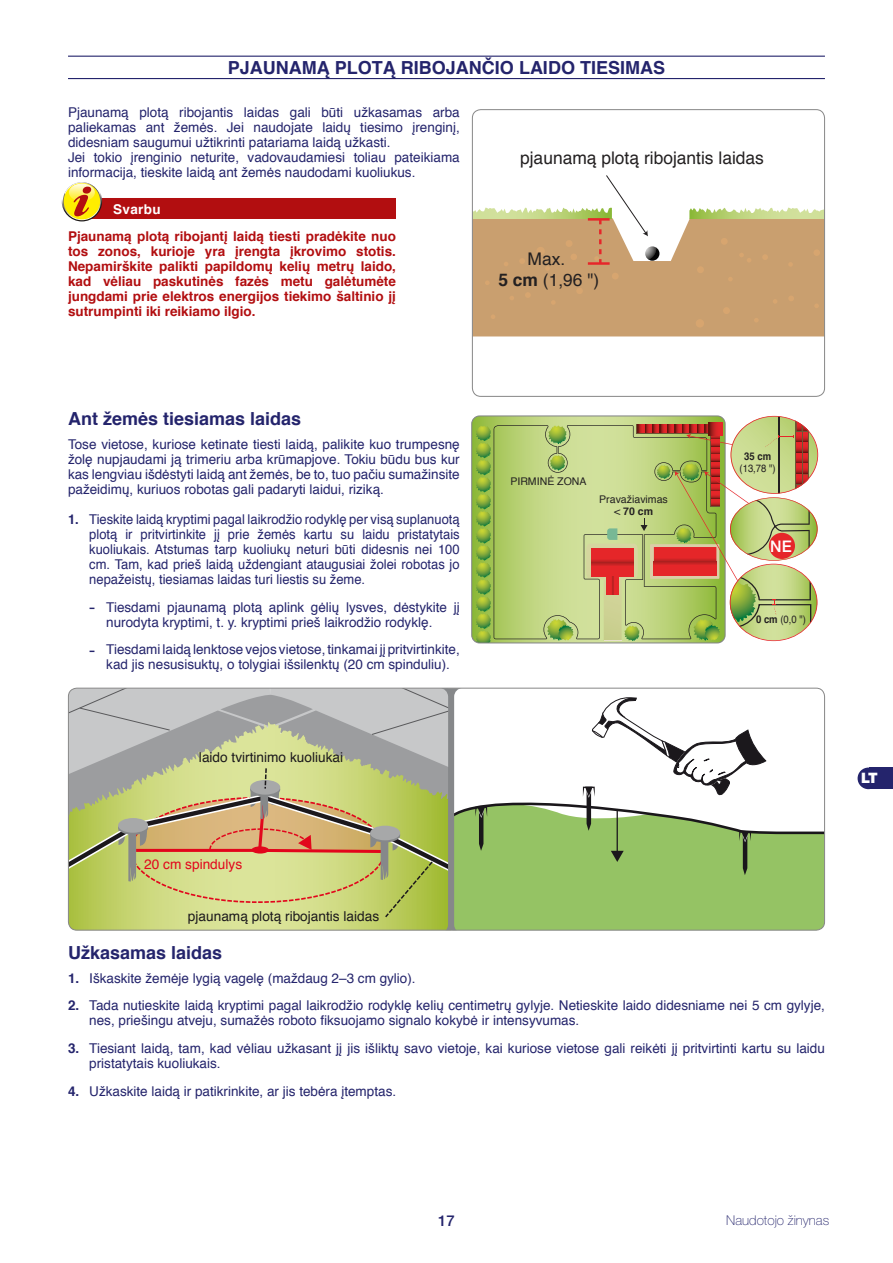
<style>
.page{position:relative;width:893px;height:1263px;background:#fff}
.page>*{position:absolute;margin:0;border:0;box-sizing:border-box;transform-origin:0 0}
.t1{font:700 18px "Helvetica";color:#24246c}
.t2{font:17.4px/20.9px "Helvetica";color:#232021;text-align:center}
.t3{font:500 15.9px "Helvetica Neue";color:#fff}
.t4{font:500 15px "Helvetica Neue LT Std";color:#24246c}
.t5{font:900 14.4px "Helvetica Neue LT Std";color:#fff}
.t6{font:13.65px "Helvetica";color:#1b181c}
.t7{font:13.65px "Helvetica";color:#e2061c}
.t8{font:13.5px/15px "Helvetica";color:#24246c}
.t9{font:13.5px/15px "Helvetica";color:#24246c;text-align:justify;scale:.96 1}
.t10{font:700 13.5px/15px "Helvetica";color:#b20e10;text-align:justify}
.t11{font:100 13.5px "Helvetica Neue LT Std";color:#24246c}
.t12{font:700 13.5px "Helvetica";letter-spacing:.03em;color:#fff}
.t13{font:10.5px/12.6px "Helvetica";color:#232021;text-align:center}
.t14{font:10.5px "Helvetica";color:#232021;scale:.9 1}
.t15{font:700 10.5px "Helvetica";color:#232021;scale:.9 1}
.s1{font-weight:700}
.s2{font-family:"Arial";font-size:18px}
</style>
<div class="page">
<div style="left:868px;top:767px;width:25px;height:22px;background:#24246c"></div>
<div style="left:858px;top:767px;width:21px;height:22px;background:#24246c;border-radius:50%"></div>
<hr style="left:68px;top:56px;width:757px;height:1px;background:#24246c">
<hr style="left:68px;top:78px;width:757px;height:1px;background:#24246c">
<div style="left:72px;top:198px;width:324px;height:21px;background:#b20e10"></div>
<svg style="left:62px;top:181px;width:40px;height:40px"></svg>
<svg style="left:63px;top:182px;width:38px;height:38px"></svg>
<svg style="left:64px;top:183px;width:36px;height:36px"></svg>
<svg style="left:65px;top:182px;width:34px;height:34px"></svg>
<svg style="left:474px;top:175px;width:349px;height:161px"></svg>
<div style="left:472px;top:109px;width:353px;height:288px;border:1px solid #878787;border-radius:9px"></div>
<svg style="left:473px;top:416px;width:250px;height:227px"></svg>
<svg style="left:476px;top:425px;width:15px;height:216px"></svg>
<svg style="left:494px;top:425px;width:92px;height:214px"></svg>
<svg style="left:550px;top:455px;width:15px;height:16px"></svg>
<svg style="left:548px;top:425px;width:19px;height:19px"></svg>
<svg style="left:547px;top:619px;width:27px;height:22px"></svg>
<svg style="left:586px;top:416px;width:232px;height:225px"></svg>
<div style="left:769px;top:533px;width:26px;height:26px;background:#e6262a;border-radius:50%"></div>
<svg style="left:68px;top:688px;width:757px;height:242px"></svg>
<div style="left:68px;top:688px;width:757px;height:242px;border:1px solid #878787;border-radius:9px"></div>
<h1 class="t1" style="left:228px;top:53px;width:439px">PJAUNAMĄ PLOTĄ RIBOJANČIO LAIDO TIESIMAS</h1>
<p class="t8" style="left:68px;top:106px;width:393px">Pjaunamą plotą ribojantis laidas gali būti užkasamas arba paliekamas ant žemės. Jei naudojate laidų tiesimo įrenginį, didesniam saugumui užtikrinti patariama laidą užkasti.<br>Jei tokio įrenginio neturite, vadovaudamiesi toliau pateikiama informacija, tieskite laidą ant žemės naudodami kuoliukus.</p>
<p class="t12" style="left:113px;top:198px;width:49px">Svarbu</p>
<p class="t10" style="left:68px;top:229px;width:329px">Pjaunamą plotą ribojantį laidą tiesti pradėkite nuo tos zonos, kurioje yra įrengta įkrovimo stotis.<br>Nepamirškite palikti papildomų kelių metrų laido, kad vėliau paskutinės fazės metu galėtumėte jungdami prie elektros energijos tiekimo šaltinio jį sutrumpinti iki reikiamo ilgio.</p>
<p class="t2" style="left:520px;top:148px;width:245px">pjaunamą plotą ribojantis laidas</p>
<p class="t2" style="left:498px;top:249px;width:103px">Max.<br><span class="s1">5 cm</span> (1,96 ")</p>
<h1 class="t1" style="left:68px;top:404px;width:235px">Ant žemės tiesiamas laidas</h1>
<p class="t8" style="left:68px;top:437px;width:393px;text-align:justify">Tose vietose, kuriose ketinate tiesti laidą, palikite kuo trumpesnę žolę nupjaudami ją trimeriu arba krūmapjove. Tokiu būdu bus kur kas lengviau išdėstyti laidą ant žemės, be to, tuo pačiu sumažinsite pažeidimų, kuriuos robotas gali padaryti laidui, riziką.</p>
<p class="t9" style="left:89px;top:512px;width:387px;text-indent:-21px"><span class="s1">1.</span> Tieskite laidą kryptimi pagal laikrodžio rodyklę per visą suplanuotą plotą ir pritvirtinkite jį prie žemės kartu su laidu pristatytais kuoliukais. Atstumas tarp kuoliukų neturi būti didesnis nei 100 cm. Tam, kad prieš laidą uždengiant ataugusiai žolei robotas jo nepažeistų, tiesiamas laidas turi liestis su žeme.</p>
<p class="t8" style="left:106px;top:600px;width:355px;text-indent:-17px"><span class="s2">-</span> Tiesdami pjaunamą plotą aplink gėlių lysves, dėstykite jį nurodyta kryptimi, t. y. kryptimi prieš laikrodžio rodyklę.</p>
<p class="t8" style="left:89px;top:642px;width:372px;text-align:center"><span class="s2">-</span> Tiesdami laidą lenktose vejos vietose, tinkamai jį pritvirtinkite, kad jis nesusisuktų, o tolygiai išsilenktų (20 cm spinduliu).</p>
<p class="t6" style="left:199px;top:746px;width:146px">laido tvirtinimo kuoliukai</p>
<p class="t7" style="left:144px;top:853px;width:99px">20 cm spindulys</p>
<p class="t6" style="left:188px;top:906px;width:193px">pjaunamą plotą ribojantis laidas</p>
<p class="t13" style="left:510px;top:475px;width:78px">PIRMINĖ ZONA</p>
<p class="t13" style="left:599px;top:493px;width:70px">Pravažiavimas &lt; <span class="s1">70 cm</span></p>
<p class="t15" style="left:744px;top:448px;width:31px">35 cm</p>
<p class="t14" style="left:740px;top:461px;width:42px">(13,78 ")</p>
<p class="t3" style="left:770px;top:533px;width:23px">NE</p>
<p class="t14" style="left:756px;top:612px;width:57px"><span class="s1">0 cm</span> (0,0 ")</p>
<h1 class="t1" style="left:68px;top:938px;width:156px">Užkasamas laidas</h1>
<p class="t8" style="left:68px;top:971px;width:349px"><span class="s1">1.</span> Iškaskite žemėje lygią vagelę (maždaug 2–3 cm gylio).</p>
<p class="t8" style="left:89px;top:998px;width:737px;text-indent:-21px"><span class="s1">2.</span> Tada nutieskite laidą kryptimi pagal laikrodžio rodyklę kelių centimetrų gylyje. Netieskite laido didesniame nei 5 cm gylyje, nes, priešingu atveju, sumažės roboto fiksuojamo signalo kokybė ir intensyvumas.</p>
<p class="t8" style="left:89px;top:1041px;width:737px;text-indent:-21px"><span class="s1">3.</span> Tiesiant laidą, tam, kad vėliau užkasant jį jis išliktų savo vietoje, kai kuriose vietose gali reikėti jį pritvirtinti kartu su laidu pristatytais kuoliukais.</p>
<p class="t8" style="left:68px;top:1084px;width:330px"><span class="s1">4.</span> Užkaskite laidą ir patikrinkite, ar jis tebėra įtemptas.</p>
<p class="t5" style="left:861px;top:770px;width:18px">LT</p>
<p class="t4" style="left:438px;top:1211px;width:18px">17</p>
<p class="t11" style="left:726px;top:1212px;width:104px">Naudotojo žinynas</p>
</div>
